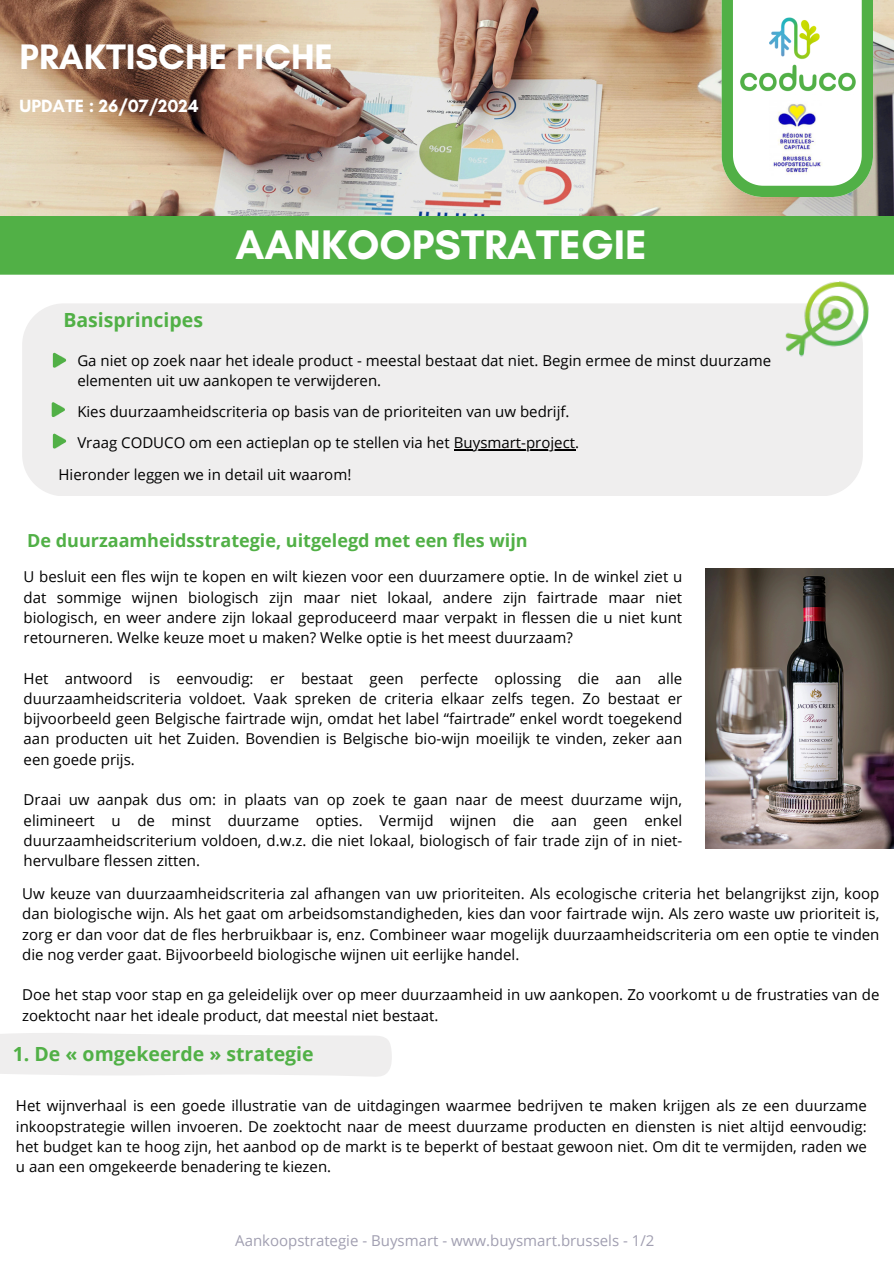
<style>
.page{position:relative;width:894px;height:1264px;background:#fff}
.page>*{position:absolute;margin:0;border:0;box-sizing:border-box;transform-origin:0 0}
.t1{font:700 42px "Glacial Indifference";color:#fff}
.t2{font:700 36px "Glacial Indifference";color:#fff}
.t3{font:700 19.5px "Open Sans";color:#51b046}
.t4{font:700 18px "Open Sans";color:#51b046}
.t5{font:700 18px "Glacial Indifference";color:#fff}
.t6{font:15px/20.2px "Open Sans";color:#000;text-align:justify}
.t7{font:15px "Open Sans";color:#a19fb1}
</style>
<div class="page">
<div style="left:0;top:215px;width:893px;height:60px;background:#51b046"></div>
<img style="left:0;top:1px;width:893px;height:214px">
<svg style="left:721px;top:0;width:151px;height:197px"></svg>
<img style="left:769px;top:100px;width:53px;height:75px">
<img style="left:769px;top:11px;width:52px;height:51px">
<img style="left:738px;top:62px;width:116px;height:33px">
<div style="left:22px;top:303px;width:840px;height:193px;background:#efeeee"></div>
<svg style="left:53px;top:352px;width:13px;height:16px"></svg>
<svg style="left:52px;top:402px;width:13px;height:15px"></svg>
<svg style="left:53px;top:433px;width:13px;height:16px"></svg>
<img style="left:784px;top:281px;width:85px;height:78px">
<img style="left:705px;top:568px;width:188px;height:280px">
<hr style="left:454px;top:449px;width:121px;height:1px;background:#000">
<div style="left:0;top:1033px;width:392px;height:43px;background:#efeeee"></div>
<p class="t2" style="left:20px;top:35px;width:315px">PRAKTISCHE FICHE</p>
<p class="t5" style="left:20px;top:94px;width:181px">UPDATE : 26/07/2024</p>
<p class="t3" style="left:63px;top:306px;width:141px">Basisprincipes</p>
<p class="t1" style="left:235px;top:219px;width:413px">AANKOOPSTRATEGIE</p>
<p class="t6" style="left:77px;top:349px;width:695px">Ga niet op zoek naar het ideale product - meestal bestaat dat niet. Begin ermee de minst duurzame elementen uit uw aankopen te verwijderen.</p>
<h4 class="t6" style="left:77px;top:401px;width:493px">Kies duurzaamheidscriteria op basis van de prioriteiten van uw bedrijf.</h4>
<p class="t6" style="left:77px;top:432px;width:503px">Vraag CODUCO om een actieplan op te stellen via het Buysmart-project.</p>
<p class="t6" style="left:58px;top:464px;width:294px">Hieronder leggen we in detail uit waarom!</p>
<p class="t4" style="left:27px;top:528px;width:502px">De duurzaamheidsstrategie, uitgelegd met een fles wijn</p>
<p class="t6" style="left:24px;top:566px;width:660px">U besluit een fles wijn te kopen en wilt kiezen voor een duurzamere optie. In de winkel ziet u dat sommige wijnen biologisch zijn maar niet lokaal, andere zijn fairtrade maar niet biologisch, en weer andere zijn lokaal geproduceerd maar verpakt in flessen die u niet kunt retourneren. Welke keuze moet u maken? Welke optie is het meest duurzaam?</p>
<p class="t6" style="left:24px;top:667px;width:660px">Het antwoord is eenvoudig: er bestaat geen perfecte oplossing die aan alle duurzaamheidscriteria voldoet. Vaak spreken de criteria elkaar zelfs tegen. Zo bestaat er bijvoorbeeld geen Belgische fairtrade wijn, omdat het label “fairtrade” enkel wordt toegekend aan producten uit het Zuiden. Bovendien is Belgische bio-wijn moeilijk te vinden, zeker aan een goede prijs.</p>
<p class="t6" style="left:24px;top:789px;width:660px">Draai uw aanpak dus om: in plaats van op zoek te gaan naar de meest duurzame wijn, elimineert u de minst duurzame opties. Vermijd wijnen die aan geen enkel duurzaamheidscriterium voldoen, d.w.z. die niet lokaal, biologisch of fair trade zijn of in niet&shy;hervulbare flessen zitten.</p>
<p class="t6" style="left:22px;top:883px;width:858px">Uw keuze van duurzaamheidscriteria zal afhangen van uw prioriteiten. Als ecologische criteria het belangrijkst zijn, koop dan biologische wijn. Als het gaat om arbeidsomstandigheden, kies dan voor fairtrade wijn. Als zero waste uw prioriteit is, zorg er dan voor dat de fles herbruikbaar is, enz. Combineer waar mogelijk duurzaamheidscriteria om een optie te vinden die nog verder gaat. Bijvoorbeeld biologische wijnen uit eerlijke handel.</p>
<p class="t6" style="left:22px;top:984px;width:858px">Doe het stap voor stap en ga geleidelijk over op meer duurzaamheid in uw aankopen. Zo voorkomt u de frustraties van de zoektocht naar het ideale product, dat meestal niet bestaat.</p>
<p class="t3" style="left:13px;top:1040px;width:302px">1. De « omgekeerde » strategie</p>
<p class="t6" style="left:16px;top:1095px;width:852px">Het wijnverhaal is een goede illustratie van de uitdagingen waarmee bedrijven te maken krijgen als ze een duurzame inkoopstrategie willen invoeren. De zoektocht naar de meest duurzame producten en diensten is niet altijd eenvoudig: het budget kan te hoog zijn, het aanbod op de markt is te beperkt of bestaat gewoon niet. Om dit te vermijden, raden we u aan een omgekeerde benadering te kiezen.</p>
<p class="t7" style="left:235px;top:1229px;width:420px">Aankoopstrategie - Buysmart - www.buysmart.brussels - 1/2</p>
</div>
